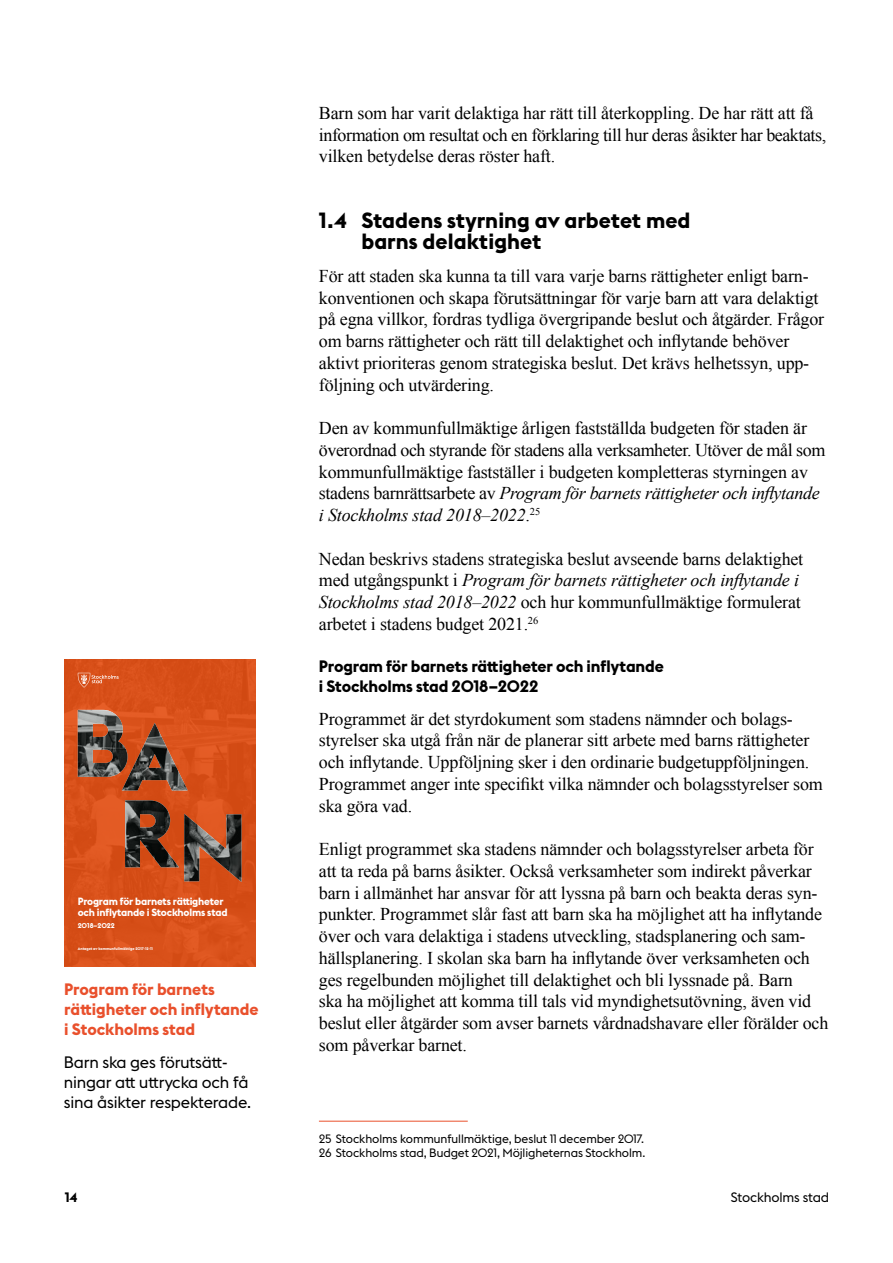
<style>
.page{position:relative;width:893px;height:1263px;background:#fff}
.page>*{position:absolute;margin:0;border:0;box-sizing:border-box;transform-origin:0 0}
.t1{font:700 21.75px/21.8px "Pbydwx Stockholm Type";color:#000}
.t2{font:18px/21.8px "Lvhdcj Times New Roman";letter-spacing:-.01em;color:#000}
.P_Sthlm_type{font:16.35px/20.1px "Qmmcct Stockholm Type";letter-spacing:-.015em;color:#000}
.t3{font:700 16.35px/20.1px "Pbydwx Stockholm Type";letter-spacing:-.01em;color:#000}
.P__H__Marginalen{font:700 16.35px/20.1px "Pbydwx Stockholm Type";letter-spacing:-.005em;color:#e9502c}
.t4{font:13.5px "Qcvkkp Stockholm Type";letter-spacing:-.015em;color:#000}
.t5{font:700 13.5px "Pbydwx Stockholm Type";color:#000}
.t6{font:12px "Qmmcct Stockholm Type";letter-spacing:-.01em;color:#000}
.t7{font:700 10.35px/10.8px "Jdngbh Stockholm Type";letter-spacing:-.02em;color:#fff}
.t8{font:700 6.9px "Jdngbh Stockholm Type";letter-spacing:-.01em;color:#fff}
.t9{font:700 3.9px "Jdngbh Stockholm Type";letter-spacing:-.005em;color:#fff}
.s1{font-family:"Gjskyx Times New Roman"}
.s2{font-family:"Yssyqc Times New Roman";font-style:italic}
</style>
<div class="page">
<hr style="left:319px;top:1121px;width:149px;height:1px;background:#e9502c">
<div style="left:64px;top:659px;width:191px;height:308px;background:#d74f18"></div>
<svg style="left:78px;top:673px;width:41px;height:15px"></svg>
<img style="left:78px;top:710px;width:163px;height:172px">
<p class="t2" style="left:319px;top:102px;width:509px">Barn som har varit delaktiga har rätt till återkoppling. De har rätt att få information om resultat och en förklaring till hur deras åsikter har beaktats, vilken betydelse deras röster haft.</p>
<h2 class="t1" style="left:361px;top:208px;width:331px;text-indent:-43px">1.4 Stadens styrning av arbetet med barns delaktighet</h2>
<p class="t2" style="left:319px;top:265px;width:507px">För att staden ska kunna ta till vara varje barns rättigheter enligt barn&shy;konventionen och skapa förutsättningar för varje barn att vara delaktigt på egna villkor, fordras tydliga övergripande beslut och åtgärder. Frågor <span class="s1">om barns rättigheter och rätt till delaktighet och inflytande behöver </span>aktivt prioriteras genom strategiska beslut. Det krävs helhetssyn, upp&shy;följning och utvärdering.</p>
<p class="t2" style="left:319px;top:417px;width:508px">Den av kommunfullmäktige årligen fastställda budgeten för staden är överordnad och styrande för stadens alla verksamheter. Utöver de mål som kommunfullmäktige fastställer i budgeten kompletteras styrningen av stadens barnrättsarbete av <span class="s2">Program för barnets rättigheter och inflytande i Stockholms stad 2018–2022</span>.<sup>25</sup></p>
<p class="t7" style="left:78px;top:895px;width:151px">Program för barnets rättigheter och inflytande i Stockholms stad</p>
<p class="t8" style="left:78px;top:920px;width:39px">2018–2022</p>
<p class="t9" style="left:78px;top:945px;width:77px">Antaget av kommunfullmäktige 2017-12-11</p>
<p class="P__H__Marginalen" style="left:64px;top:978px;width:196px">Program för barnets rättigheter och inflytande i Stockholms stad</p>
<p class="P_Sthlm_type" style="left:64px;top:1051px;width:189px">Barn ska ges förutsätt&shy;ningar att uttrycka och få sina åsikter respekterade.</p>
<p class="t2" style="left:319px;top:547px;width:486px">Nedan beskrivs stadens strategiska beslut avseende barns delaktighet med utgångspunkt i <span class="s2">Program för barnets rättigheter och inflytande i Stockholms stad 2018–2022</span> och hur kommunfullmäktige formulerat arbetet i stadens budget 2021.<sup>26</sup></p>
<h3 class="t3" style="left:319px;top:655px;width:346px">Program för barnets rättigheter och inflytande i Stockholms stad 2018–2022</h3>
<p class="t2" style="left:319px;top:707px;width:505px">Programmet är det styrdokument som stadens nämnder och bolags&shy;styrelser ska utgå från när de planerar sitt arbete med barns rättigheter <span class="s1">och inflytande. Uppföljning sker i den ordinarie budgetuppföljningen.<br>Programmet anger inte specifikt vilka nämnder och bolagsstyrelser som </span>ska göra vad.</p>
<p class="t2" style="left:319px;top:838px;width:511px">Enligt programmet ska stadens nämnder och bolagsstyrelser arbeta för att ta reda på barns åsikter. Också verksamheter som indirekt påverkar barn i allmänhet har ansvar för att lyssna på barn och beakta deras syn&shy;<span class="s1">punkter. Programmet slår fast att barn ska ha möjlighet att ha inflytande </span>över och vara delaktiga i stadens utveckling, stadsplanering och sam&shy;<span class="s1">hällsplanering. I skolan ska barn ha inflytande över verksamheten och </span>ges regelbunden möjlighet till delaktighet och bli lyssnade på. Barn<br>ska ha möjlighet att komma till tals vid myndighetsutövning, även vid beslut eller åtgärder som avser barnets vårdnadshavare eller förälder och som påverkar barnet.</p>
<p class="t6" style="left:319px;top:1131px;width:327px">25 Stockholms kommunfullmäktige, beslut 11 december 2017.</p>
<p class="t6" style="left:319px;top:1144px;width:328px">26 Stockholms stad, Budget 2021, Möjligheternas Stockholm.</p>
<p class="t5" style="left:65px;top:1187px;width:14px">14</p>
<p class="t4" style="left:731px;top:1188px;width:100px">Stockholms stad</p>
</div>
